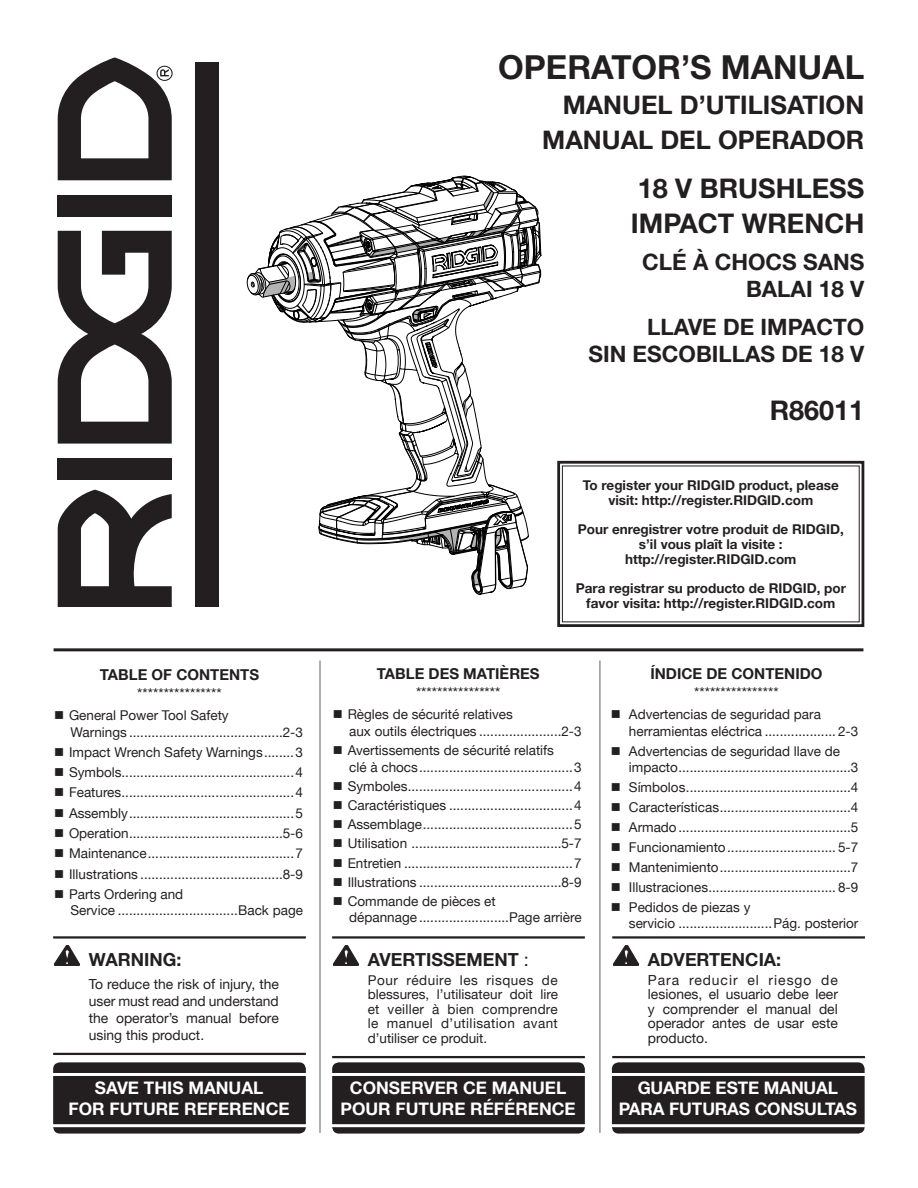
<style>
.page{position:relative;width:918px;height:1188px;background:#fff}
.page>*{position:absolute;margin:0;border:0;box-sizing:border-box;transform-origin:0 0}
.Heading_2{font:700 33px "Helvetica Neue";color:#231f20}
.Heading_2-2{font:700 27px/34.5px "Helvetica Neue";color:#231f20}
.Heading_2-3{font:700 25.5px "Helvetica Neue";color:#231f20}
.Heading_2-4{font:700 22.5px/27px "Helvetica Neue";color:#231f20;text-align:right}
.Warning{font:700 18px "Helvetica Neue";color:#231f20}
.t1{font:700 17.25px/20.7px "Helvetica Neue";color:#fff;text-align:center}
.t2{font:700 15px "Helvetica Neue";color:#231f20}
.t3{font:15px "Helvetica Neue";color:#231f20}
.Warning_Text{font:13.8px/14.5px "Helvetica Neue";color:#231f20;text-align:justify}
.step{font:13.5px/16.5px "Helvetica Neue";color:#231f20}
.Warning_Text-2{font:700 13.5px/15px "Helvetica Neue";color:#231f20;text-align:center}
.Warning_Text-3{font:13.5px/14.5px "Helvetica Neue";letter-spacing:.025em;color:#231f20;text-align:justify}
.s1{font-weight:400}
</style>
<div class="page">
<svg style="left:557px;top:460px;width:308px;height:167px"></svg>
<div style="left:195px;top:62px;width:23px;height:545px;background:#231f20"></div>
<div style="left:58px;top:593px;width:114px;height:14px;background:#231f20"></div>
<hr style="left:54px;top:648px;width:809px;height:3px;background:#231f20">
<div style="left:53px;top:1062px;width:253px;height:72px;background:#231f20;border-radius:7px"></div>
<div style="left:332px;top:1062px;width:253px;height:72px;background:#231f20;border-radius:7px"></div>
<div style="left:612px;top:1062px;width:253px;height:72px;background:#231f20;border-radius:7px"></div>
<hr style="left:51px;top:1073px;width:816px;height:3px;background:#fff">
<hr style="left:51px;top:1124px;width:816px;height:3px;background:#fff">
<hr style="left:53px;top:936px;width:253px;height:3px;background:#231f20">
<hr style="left:53px;top:1053px;width:253px;height:2px;background:#231f20">
<svg style="left:54px;top:945px;width:26px;height:21px"></svg>
<hr style="left:319px;top:660px;width:2px;height:473px;background:#939598">
<hr style="left:599px;top:660px;width:2px;height:473px;background:#939598">
<hr style="left:332px;top:936px;width:253px;height:3px;background:#231f20">
<hr style="left:332px;top:1056px;width:253px;height:2px;background:#231f20">
<svg style="left:333px;top:945px;width:26px;height:21px"></svg>
<hr style="left:612px;top:936px;width:253px;height:3px;background:#231f20">
<hr style="left:612px;top:1056px;width:253px;height:2px;background:#231f20">
<svg style="left:613px;top:945px;width:26px;height:21px"></svg>
<svg style="left:57px;top:57px;width:162px;height:536px"></svg>
<svg style="left:246px;top:175px;width:296px;height:420px"></svg>
<p class="Heading_2" style="left:498px;top:47px;width:368px">OPERATOR’S MANUAL</p>
<p class="Heading_2-3" style="left:563px;top:89px;width:303px">MANUEL D’UTILISATION</p>
<p class="Heading_2-3" style="left:542px;top:124px;width:324px">MANUAL DEL OPERADOR</p>
<p class="Heading_2-2" style="left:631px;top:171px;width:235px">18 V BRUSHLESS<br>IMPACT WRENCH</p>
<p class="Heading_2-4" style="left:642px;top:248px;width:224px">CLÉ À CHOCS SANS<br>BALAI 18 V</p>
<p class="Heading_2-4" style="left:588px;top:313px;width:277px">LLAVE DE IMPACTO<br>SIN ESCOBILLAS DE 18 V</p>
<p class="Heading_2-2" style="left:770px;top:393px;width:96px">R86011</p>
<p class="t2" style="left:100px;top:665px;width:161px">TABLE OF CONTENTS</p>
<p class="t3" style="left:137px;top:685px;width:86px">****************</p>
<p class="step" style="left:71px;top:707px;width:234px;text-indent:-16px">■ General Power Tool Safety<br>Warnings .........................................2-3</p>
<p class="step" style="left:54px;top:744px;width:250px">■ Impact Wrench Safety Warnings........3</p>
<p class="step" style="left:54px;top:764px;width:250px">■ Symbols..............................................4</p>
<p class="step" style="left:54px;top:784px;width:250px">■ Features..............................................4</p>
<p class="step" style="left:54px;top:804px;width:250px">■ Assembly............................................5</p>
<p class="step" style="left:54px;top:825px;width:250px">■ Operation.........................................5-6</p>
<p class="step" style="left:54px;top:845px;width:250px">■ Maintenance.......................................7</p>
<p class="step" style="left:54px;top:865px;width:250px">■ Illustrations ......................................8-9</p>
<p class="step" style="left:71px;top:886px;width:234px;text-indent:-16px">■ Parts Ordering and<br>Service ................................Back page</p>
<p class="Warning" style="left:89px;top:948px;width:94px">WARNING:</p>
<p class="Warning_Text" style="left:89px;top:976px;width:192px;line-height:16.8px">To reduce the risk of injury, the user must read and understand the operator’s manual before using this product.</p>
<p class="Warning_Text-2" style="left:583px;top:478px;width:257px">To register your RIDGID product, please visit: http://register.RIDGID.com</p>
<p class="Warning_Text-2" style="left:578px;top:522px;width:267px">Pour enregistrer votre produit de RIDGID, s’il vous plaît la visite : http://register.RIDGID.com</p>
<p class="Warning_Text-2" style="left:576px;top:581px;width:272px">Para registrar su producto de RIDGID, por favor visita: http://register.RIDGID.com</p>
<p class="t2" style="left:377px;top:664px;width:164px">TABLE DES MATIÈRES</p>
<p class="t3" style="left:416px;top:684px;width:86px">****************</p>
<p class="step" style="left:349px;top:706px;width:234px;text-indent:-16px">■ Règles de sécurité relatives<br>aux outils électriques ......................2-3</p>
<p class="step" style="left:349px;top:742px;width:234px;text-indent:-16px">■ Avertissements de sécurité relatifs<br>clé à chocs.........................................3</p>
<p class="step" style="left:333px;top:778px;width:250px">■ Symboles............................................4</p>
<p class="step" style="left:333px;top:797px;width:250px">■ Caractéristiques .................................4</p>
<p class="step" style="left:333px;top:816px;width:250px">■ Assemblage........................................5</p>
<p class="step" style="left:333px;top:835px;width:250px">■ Utilisation ........................................5-7</p>
<p class="step" style="left:333px;top:854px;width:250px">■ Entretien .............................................7</p>
<p class="step" style="left:333px;top:874px;width:250px">■ Illustrations ......................................8-9</p>
<p class="step" style="left:349px;top:893px;width:234px;text-indent:-16px">■ Commande de pièces et<br>dépannage ........................Page arrière</p>
<p class="Warning" style="left:368px;top:948px;width:162px">AVERTISSEMENT <span class="s1">:</span></p>
<p class="Warning_Text-3" style="left:368px;top:972px;width:192px">Pour réduire les risques de blessures, l’utilisateur doit lire et veiller à bien comprendre le manuel d’utilisation avant d’utiliser ce produit.</p>
<p class="t2" style="left:650px;top:664px;width:174px">ÍNDICE DE CONTENIDO</p>
<p class="t3" style="left:694px;top:684px;width:86px">****************</p>
<p class="step" style="left:629px;top:706px;width:231px;text-indent:-18px">■ Advertencias de seguridad para herramientas eléctrica ................... 2-3</p>
<p class="step" style="left:629px;top:743px;width:231px;text-indent:-18px">■ Advertencias de seguridad llave de impacto..............................................3</p>
<p class="step" style="left:611px;top:779px;width:249px">■ Símbolos............................................4</p>
<p class="step" style="left:611px;top:799px;width:249px">■ Características...................................4</p>
<p class="step" style="left:611px;top:819px;width:249px">■ Armado..............................................5</p>
<p class="step" style="left:611px;top:839px;width:249px">■ Funcionamiento............................. 5-7</p>
<p class="step" style="left:611px;top:859px;width:249px">■ Mantenimiento...................................7</p>
<p class="step" style="left:611px;top:879px;width:249px">■ Illustraciones.................................. 8-9</p>
<p class="step" style="left:629px;top:899px;width:231px;text-indent:-18px">■ Pedidos de piezas y<br>servicio .........................Pág. posterior</p>
<p class="Warning" style="left:648px;top:948px;width:135px">ADVERTENCIA:</p>
<p class="Warning_Text" style="left:648px;top:972px;width:192px">Para reducir el riesgo de lesiones, el usuario debe leer y comprender el manual del operador antes de usar este producto.</p>
<p class="t1" style="left:69px;top:1077px;width:223px">SAVE THIS MANUAL<br>FOR FUTURE REFERENCE</p>
<p class="t1" style="left:341px;top:1077px;width:237px">CONSERVER CE MANUEL<br>POUR FUTURE RÉFÉRENCE</p>
<p class="t1" style="left:619px;top:1077px;width:240px">GUARDE ESTE MANUAL<br>PARA FUTURAS CONSULTAS</p>
</div>
